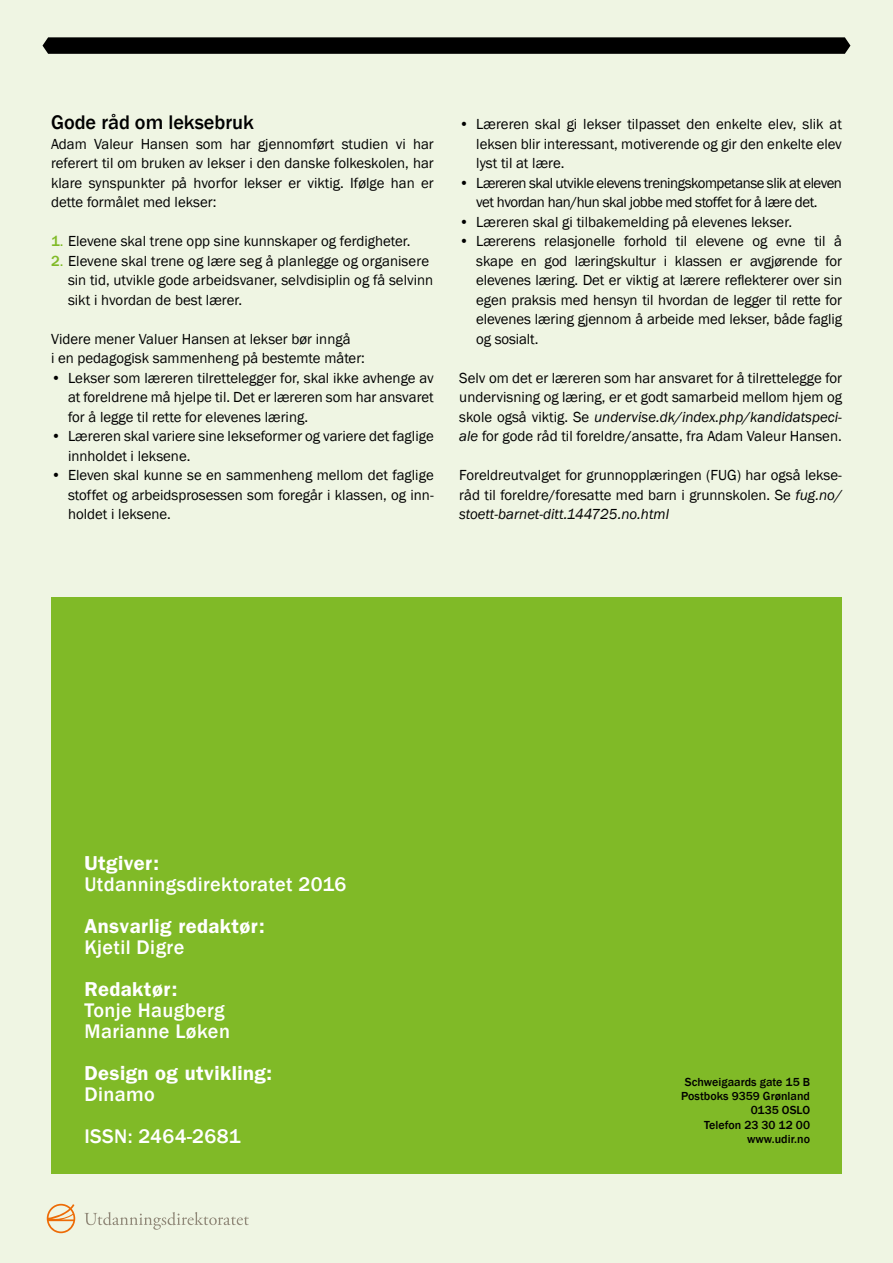
<style>
.page{position:relative;width:893px;height:1263px;background:#eff5e3}
.page>*{position:absolute;margin:0;border:0;box-sizing:border-box;transform-origin:0 0}
.t1{font:500 20.25px/21px "Franklin Gothic";letter-spacing:.02em;color:#fff}
.t2{font:600 20.25px "ITC Franklin Gothic Std";letter-spacing:.02em;color:#fff}
.t3{font:500 20.25px "Franklin Gothic";color:#000}
.t4{font:15px/19.5px "Franklin Gothic";color:#000;text-align:justify}
.t5{font:15px/19.5px "Franklin Gothic";letter-spacing:-.03em;color:#000;text-align:center}
.t6{font:500 12px/14.4px "Franklin Gothic";color:#000;text-align:right}
.s1{font-weight:500;color:#80ba27}
.s2{color:#80ba27}
.s3{font-style:italic}
</style>
<div class="page">
<div style="left:51px;top:597px;width:791px;height:577px;background:#80ba27"></div>
<svg style="left:43px;top:37px;width:807px;height:17px;background:#080908"></svg>
<svg style="left:47px;top:1204px;width:28px;height:29px"></svg>
<svg style="left:84px;top:1212px;width:165px;height:18px"></svg>
<h1 class="t3" style="left:51px;top:110px;width:204px">Gode råd om leksebruk</h1>
<p class="t4" style="left:51px;top:134px;width:384px">Adam Valeur Hansen som har gjennomført studien vi har referert til om bruken av lekser i den danske folkeskolen, har klare synspunkter på hvorfor lekser er viktig. Ifølge han er dette formålet med lekser:</p>
<p class="t4" style="left:51px;top:232px;width:361px"><span class="s1">1</span><span class="s2">.</span> Elevene skal trene opp sine kunnskaper og ferdigheter.</p>
<p class="t4" style="left:68px;top:251px;width:367px;text-align:left;text-indent:-17px"><span class="s1">2</span><span class="s2">.</span> Elevene skal trene og lære seg å planlegge og organisere sin tid, utvikle gode arbeidsvaner, selvdisiplin og få selvinn sikt i hvordan de best lærer.</p>
<p class="t4" style="left:51px;top:329px;width:315px">Videre mener Valuer Hansen at lekser bør inngå<br>i en pedagogisk sammenheng på bestemte måter:</p>
<p class="t4" style="left:68px;top:368px;width:367px;text-indent:-17px">• Lekser som læreren tilrettelegger for, skal ikke avhenge av at foreldrene må hjelpe til. Det er læreren som har ansvaret for å legge til rette for elevenes læring.</p>
<p class="t4" style="left:68px;top:427px;width:367px;text-indent:-17px">• Læreren skal variere sine lekseformer og variere det faglige innholdet i leksene.</p>
<p class="t4" style="left:68px;top:466px;width:367px;text-indent:-17px">• Eleven skal kunne se en sammenheng mellom det faglige stoffet og arbeidsprosessen som foregår i klassen, og inn&shy;holdet i leksene.</p>
<p class="t4" style="left:476px;top:115px;width:367px;text-indent:-17px">• Læreren skal gi lekser tilpasset den enkelte elev, slik at leksen blir interessant, motiverende og gir den enkelte elev lyst til at lære.</p>
<p class="t5" style="left:459px;top:173px;width:384px">• Læreren skal utvikle elevens treningskompetanse slik at eleven vet hvordan han/hun skal jobbe med stoffet for å lære det.</p>
<p class="t4" style="left:459px;top:212px;width:334px">• Læreren skal gi tilbakemelding på elevenes lekser.</p>
<p class="t4" style="left:476px;top:232px;width:367px;text-indent:-17px">• Lærerens relasjonelle forhold til elevene og evne til å skape en god læringskultur i klassen er avgjørende for elevenes læring. Det er viktig at lærere reflekterer over sin egen praksis med hensyn til hvordan de legger til rette for elevenes læring gjennom å arbeide med lekser, både faglig og sosialt.</p>
<p class="t4" style="left:459px;top:368px;width:384px">Selv om det er læreren som har ansvaret for å tilrettelegge for undervisning og læring, er et godt samarbeid mellom hjem og skole også viktig. Se <span class="s3">undervise.dk/index.php/kandidatspeci&shy;ale</span> for gode råd til foreldre/ansatte, fra Adam Valeur Hansen.</p>
<p class="t4" style="left:459px;top:466px;width:384px">Foreldreutvalget for grunnopplæringen (FUG) har også lekse&shy;råd til foreldre/foresatte med barn i grunnskolen. Se <span class="s3">fug.no/ stoett-barnet-ditt.144725.no.html</span></p>
<h1 class="t2" style="left:84px;top:851px;width:76px">Utgiver:</h1>
<h1 class="t1" style="left:84px;top:874px;width:264px">Utdanningsdirektoratet 2016</h1>
<h1 class="t2" style="left:84px;top:914px;width:182px">Ansvarlig redaktør:</h1>
<h1 class="t1" style="left:84px;top:937px;width:101px">Kjetil Digre</h1>
<h1 class="t2" style="left:84px;top:977px;width:95px">Redaktør:</h1>
<h1 class="t1" style="left:84px;top:1000px;width:147px">Tonje Haugberg<br>Marianne Løken</h1>
<h1 class="t2" style="left:84px;top:1061px;width:189px">Design og utvikling:</h1>
<h1 class="t1" style="left:84px;top:1073px;width:158px;line-height:42px">Dinamo<br>ISSN: 2464-2681</h1>
<p class="t6" style="left:681px;top:1074px;width:130px">Schweigaards gate 15 B<br>Postboks 9359 Grønland<br>0135 OSLO<br>Telefon 23 30 12 00 www.udir.no</p>
</div>
